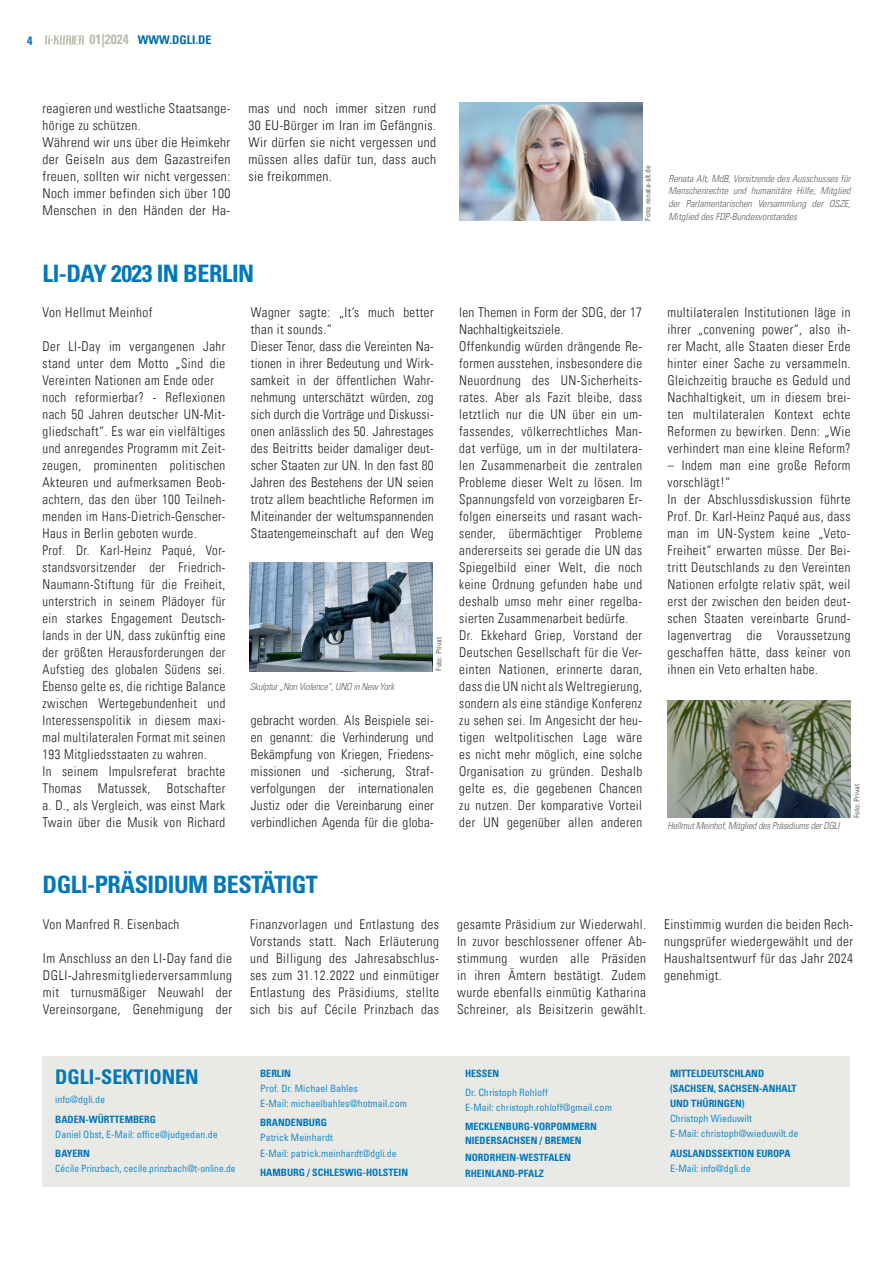
<style>
.page{position:relative;width:893px;height:1263px;background:#fff}
.page>*{position:absolute;margin:0;border:0;box-sizing:border-box;transform-origin:0 0}
.t1{font:700 condensed 24px "Univers LT Std";letter-spacing:-.02em;color:#0078ba}
.t2{font:700 condensed 20.1px "Univers LT Std";color:#0078b9}
.t3{font:300 condensed 13.5px/17px "Univers LT";letter-spacing:.035em;color:#231f20;text-align:justify}
.t4{font:300 condensed 13.5px/17px "Univers LT";letter-spacing:.035em;color:#231f20;scale:.96 1}
.t5{font:700 condensed 12px "Univers LT";color:#0070a9}
.t6{font:condensed 10.05px/15.1px "Univers LT Std";color:#1d8fc9}
.t7{font:700 condensed 10.05px/15.1px "Univers LT Std";color:#0078b9}
.t8{font:condensed 10.05px "Univers LT Std";color:#1d8fc9;scale:.95 1}
.t9{font:italic 300 condensed 9.75px/12.6px "Univers LT";letter-spacing:-.02em;color:#636366;text-align:justify}
.t10{font:condensed 7.5px "Univers LT Std";color:#636366}
.s1{font-size:13.5px;color:#bcbcb0}
</style>
<div class="page">
<svg style="left:45px;top:35px;width:39px;height:10px"></svg>
<div style="left:43px;top:1056px;width:807px;height:130px;background:#e9e9e5"></div>
<img style="left:668px;top:700px;width:182px;height:118px">
<img style="left:250px;top:563px;width:183px;height:108px">
<img style="left:459px;top:102px;width:183px;height:119px">
<p class="t5" style="left:27px;top:33px;width:7px">4</p>
<p class="t5" style="left:89px;top:33px;width:123px"><span class="s1">01|2024</span> WWW.DGLI.DE</p>
<p class="t3" style="left:43px;top:99px;width:189px;text-align:left">reagieren und westliche Staatsange&shy;hörige zu schützen.<br>Während wir uns über die Heimkehr der Geiseln aus dem Gazastreifen freuen, sollten wir nicht vergessen:<br>Noch immer befinden sich über 100<br>Menschen in den Händen der Ha-</p>
<p class="t3" style="left:248px;top:99px;width:189px">mas und noch immer sitzen rund 30 EU-Bürger im Iran im Gefängnis.<br>Wir dürfen sie nicht vergessen und müssen alles dafür tun, dass auch sie freikommen.</p>
<h1 class="t1" style="left:43px;top:259px;width:213px">LI-DAY 2023 IN BERLIN</h1>
<p class="t3" style="left:43px;top:304px;width:111px">Von Hellmut Meinhof</p>
<p class="t4" style="left:43px;top:338px;width:192px">Der LI-Day im vergangenen Jahr stand unter dem Motto „Sind die Vereinten Nationen am Ende oder noch reformierbar? - Reflexionen nach 50 Jahren deutscher UN-Mit&shy;gliedschaft“. Es war ein vielfältiges und anregendes Programm mit Zeit&shy;zeugen, prominenten politischen Akteuren und aufmerksamen Beob&shy;achtern, das den über 100 Teilneh&shy;menden im Hans-Dietrich-Genscher-Haus in Berlin geboten wurde.<br>Prof. Dr. Karl-Heinz Paqué, Vor&shy;standsvorsitzender der Friedrich-Naumann-Stiftung für die Freiheit, unterstrich in seinem Plädoyer für ein starkes Engagement Deutsch&shy;lands in der UN, dass zukünftig eine der größten Herausforderungen der Aufstieg des globalen Südens sei.<br>Ebenso gelte es, die richtige Balance zwischen Wertegebundenheit und Interessenspolitik in diesem maxi&shy;mal multilateralen Format mit seinen 193 Mitgliedsstaaten zu wahren.<br>In seinem Impulsreferat brachte Thomas Matussek, Botschafter a. D., als Vergleich, was einst Mark Twain über die Musik von Richard</p>
<p class="t4" style="left:251px;top:304px;width:192px">Wagner sagte: „It’s much better than it sounds.“<br>Dieser Tenor, dass die Vereinten Na&shy;tionen in ihrer Bedeutung und Wirk&shy;samkeit in der öffentlichen Wahr&shy;nehmung unterschätzt würden, zog sich durch die Vorträge und Diskussi&shy;onen anlässlich des 50. Jahrestages des Beitritts beider damaliger deut&shy;scher Staaten zur UN. In den fast 80<br>Jahren des Bestehens der UN seien trotz allem beachtliche Reformen im Miteinander der weltumspannenden Staatengemeinschaft auf den Weg</p>
<p class="t9" style="left:250px;top:680px;width:146px">Skulptur „Non Violence“, UNO in New York</p>
<p class="t10" style="left:434px;top:671px;width:35px;rotate:-90deg">Foto: Privat</p>
<p class="t3" style="left:251px;top:712px;width:184px">gebracht worden. Als Beispiele sei&shy;en genannt: die Verhinderung und Bekämpfung von Kriegen, Friedens&shy;missionen und -sicherung, Straf&shy;verfolgungen der internationalen Justiz oder die Vereinbarung einer verbindlichen Agenda für die globa-</p>
<h1 class="t1" style="left:43px;top:869px;width:277px">DGLI-PRÄSIDIUM BESTÄTIGT</h1>
<p class="t10" style="left:643px;top:221px;width:56px;rotate:-90deg">Foto: renata-alt.de</p>
<p class="t9" style="left:668px;top:172px;width:183px">Renata Alt, MdB, Vorsitzende des Ausschusses für Menschenrechte und humanitäre Hilfe, Mitglied der Parlamentarischen Versammlung der OSZE, Mitglied des FDP-Bundesvorstandes</p>
<p class="t3" style="left:459px;top:304px;width:184px;text-align:left">len Themen in Form der SDG, der 17<br>Nachhaltigkeitsziele.<br>Offenkundig würden drängende Re&shy;formen ausstehen, insbesondere die Neuordnung des UN-Sicherheits&shy;rates. Aber als Fazit bleibe, dass letztlich nur die UN über ein um&shy;fassendes, völkerrechtliches Man&shy;dat verfüge, um in der multilatera&shy;len Zusammenarbeit die zentralen Probleme dieser Welt zu lösen. Im Spannungsfeld von vorzeigbaren Er&shy;folgen einerseits und rasant wach&shy;sender, übermächtiger Probleme andererseits sei gerade die UN das Spiegelbild einer Welt, die noch keine Ordnung gefunden habe und deshalb umso mehr einer regelba&shy;sierten Zusammenarbeit bedürfe.<br>Dr. Ekkehard Griep, Vorstand der Deutschen Gesellschaft für die Ver&shy;einten Nationen, erinnerte daran, dass die UN nicht als Weltregierung, sondern als eine ständige Konferenz zu sehen sei. Im Angesicht der heu&shy;tigen weltpolitischen Lage wäre es nicht mehr möglich, eine solche Organisation zu gründen. Deshalb gelte es, die gegebenen Chancen zu nutzen. Der komparative Vorteil der UN gegenüber allen anderen</p>
<p class="t4" style="left:668px;top:304px;width:192px;text-align:justify">multilateralen Institutionen läge in ihrer „convening power“, also ih&shy;rer Macht, alle Staaten dieser Erde hinter einer Sache zu versammeln.<br>Gleichzeitig brauche es Geduld und Nachhaltigkeit, um in diesem brei&shy;ten multilateralen Kontext echte Reformen zu bewirken. Denn: „Wie verhindert man eine kleine Reform?</p>
<p class="t4" style="left:668px;top:457px;width:192px">– Indem man eine große Reform vorschlägt!“<br>In der Abschlussdiskussion führte<br>Prof. Dr. Karl-Heinz Paqué aus, dass man im UN-System keine „Veto-<br>Freiheit“ erwarten müsse. Der Bei&shy;tritt Deutschlands zu den Vereinten<br>Nationen erfolgte relativ spät, weil erst der zwischen den beiden deut&shy;schen Staaten vereinbarte Grund&shy;lagenvertrag die Voraussetzung geschaffen hätte, dass keiner von ihnen ein Veto erhalten habe.</p>
<p class="t10" style="left:852px;top:818px;width:35px;rotate:-90deg">Foto: Privat</p>
<p class="t9" style="left:668px;top:819px;width:174px">Hellmut Meinhof, Mitglied des Präsidiums der DGLI</p>
<p class="t3" style="left:43px;top:916px;width:138px">Von Manfred R. Eisenbach</p>
<p class="t3" style="left:43px;top:950px;width:191px">Im Anschluss an den LI-Day fand die DGLI-Jahresmitgliederversammlung mit turnusmäßiger Neuwahl der Vereinsorgane, Genehmigung der</p>
<p class="t3" style="left:250px;top:916px;width:191px">Finanzvorlagen und Entlastung des Vorstands statt. Nach Erläuterung und Billigung des Jahresabschlus&shy;ses zum 31.12.2022 und einmütiger Entlastung des Präsidiums, stellte sich bis auf Cécile Prinzbach das</p>
<p class="t3" style="left:457px;top:916px;width:191px">gesamte Präsidium zur Wiederwahl.<br>In zuvor beschlossener offener Ab&shy;stimmung wurden alle Präsiden in ihren Ämtern bestätigt. Zudem wurde ebenfalls einmütig Katharina Schreiner, als Beisitzerin gewählt.</p>
<p class="t3" style="left:664px;top:916px;width:191px">Einstimmig wurden die beiden Rech&shy;nungsprüfer wiedergewählt und der Haushaltsentwurf für das Jahr 2024 genehmigt.</p>
<h2 class="t2" style="left:55px;top:1064px;width:145px">DGLI-SEKTIONEN</h2>
<p class="t6" style="left:55px;top:1092px;width:51px">info@dgli.de</p>
<p class="t7" style="left:55px;top:1111px;width:102px">BADEN-WÜRTTEMBERG</p>
<p class="t6" style="left:55px;top:1126px;width:164px">Daniel Obst, E-Mail: office@judgedan.de</p>
<p class="t7" style="left:55px;top:1146px;width:36px">BAYERN</p>
<p class="t8" style="left:55px;top:1162px;width:191px">Cécile Prinzbach, cecile.prinzbach@t-online.de</p>
<p class="t7" style="left:260px;top:1065px;width:32px">BERLIN</p>
<p class="t6" style="left:260px;top:1081px;width:148px">Prof. Dr. Michael Bahles<br>E-Mail: michaelbahles@hotmail.com</p>
<p class="t7" style="left:260px;top:1115px;width:68px">BRANDENBURG</p>
<p class="t6" style="left:260px;top:1130px;width:138px">Patrick Meinhardt<br>E-Mail: patrick.meinhardt@dgli.de</p>
<p class="t7" style="left:260px;top:1164px;width:149px">HAMBURG / SCHLESWIG-HOLSTEIN</p>
<p class="t7" style="left:465px;top:1065px;width:36px">HESSEN</p>
<p class="t6" style="left:465px;top:1085px;width:148px">Dr. Christoph Rohloff<br>E-Mail: christoph.rohloff@gmail.com</p>
<p class="t7" style="left:465px;top:1120px;width:133px;line-height:13.5px">MECKLENBURG-VORPOMMERN<br>NIEDERSACHSEN / BREMEN</p>
<p class="t7" style="left:465px;top:1150px;width:107px">NORDRHEIN-WESTFALEN<br>RHEINLAND-PFALZ</p>
<p class="t7" style="left:670px;top:1065px;width:128px">MITTELDEUTSCHLAND (SACHSEN, SACHSEN-ANHALT<br>UND THÜRINGEN)</p>
<p class="t6" style="left:670px;top:1111px;width:130px">Christoph Wieduwilt<br>E-Mail: christoph@wieduwilt.de</p>
<p class="t7" style="left:670px;top:1145px;width:122px">AUSLANDSSEKTION EUROPA</p>
<p class="t6" style="left:670px;top:1160px;width:82px">E-Mail: info@dgli.de</p>
</div>
